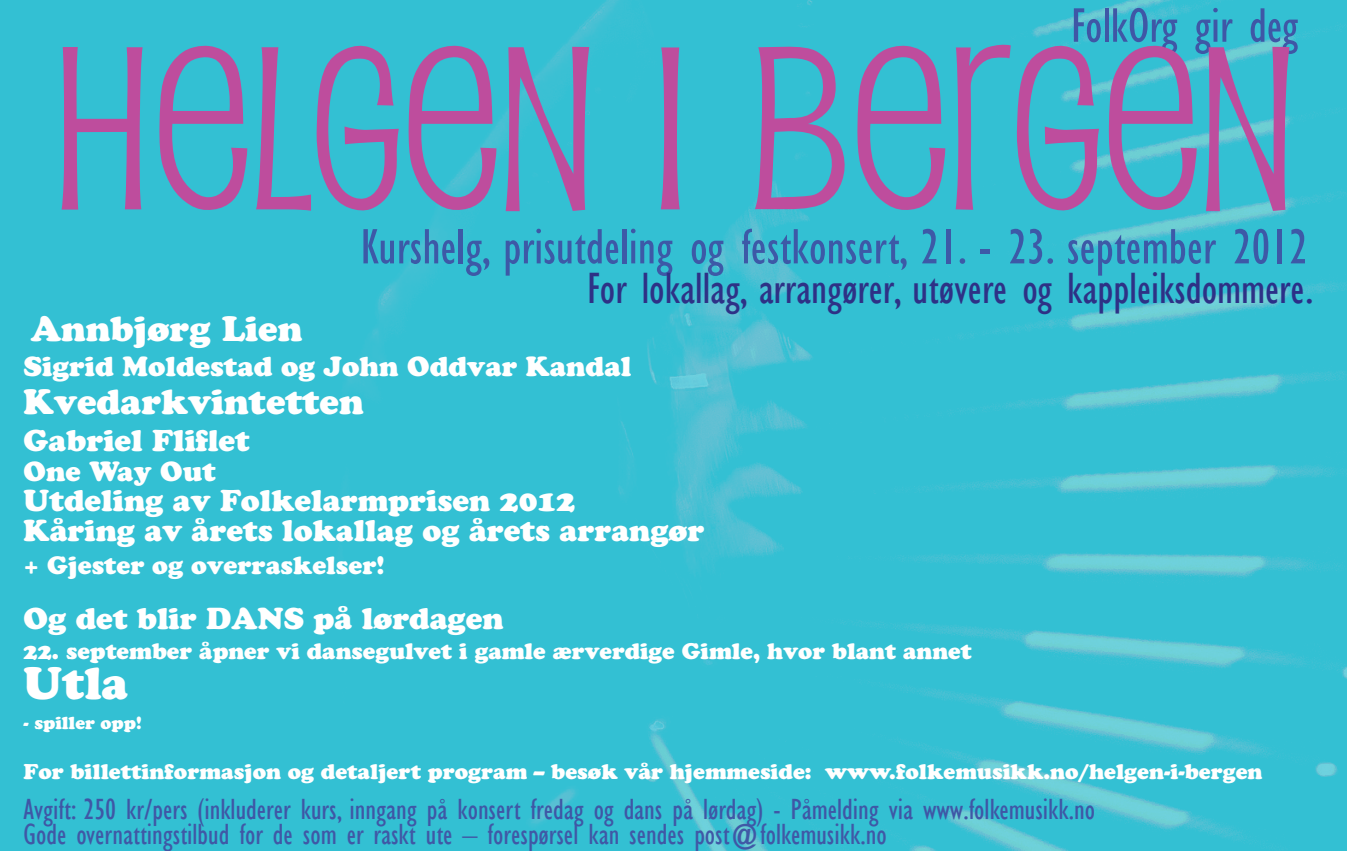
<style>
.page{position:relative;width:1347px;height:851px;background:#fff}
.page>*{position:absolute;margin:0;border:0;box-sizing:border-box;transform-origin:0 0}
.t1{font:225px "Pupcat";color:#be4d9d}
.t2{font:condensed 51.25px "Gill Sans";color:#3d59a7}
.t3{font:condensed 50px "Gill Sans";color:#3f57a6}
.t4{font:condensed 45px "Gill Sans";color:#2e3186}
.t5{font:45px "Cooper Black Std";color:#fff}
.t6{font:35px "Cooper Black Std";color:#fff}
.t7{font:30px/30px "Cooper Black Std";color:#fff}
.t8{font:condensed 30px "Gill Sans";color:#3f57a6}
.t9{font:condensed 30px "Gill Sans";color:#4058a6}
.t10{font:27.5px "Cooper Black Std";color:#fff}
.t11{font:25px "Cooper Black Std";color:#fff}
.t12{font:22.5px "Cooper Black Std";color:#fff}
.t13{font:21.25px "Cooper Black Std";color:#fff}
.t14{font:17.5px "Cooper Black Std";color:#fff}
.s1{color:#2b2f88}
</style>
<div class="page">
<div style="left:0;top:0;width:1346px;height:850px;background:#33c0d3"></div>
<img style="left:347px;top:0;width:999px;height:850px">
<h3 class="t3" style="left:1071px;top:-4px;width:229px">FolkOrg gir deg</h3>
<h1 class="t1" style="left:52px;top:-10px;width:1243px">HELGEN I BERGEN</h1>
<h2 class="t2" style="left:360px;top:216px;width:948px">Kurshelg, prisutdeling og festkonsert, 21. - 23. september 2012</h2>
<h3 class="t4" style="left:587px;top:262px;width:727px">For lokallag, arrangører, utøvere og kappleiksdomm<span class="s1">ere.</span></h3>
<p class="t6" style="left:31px;top:307px;width:273px">Annbjørg Lien</p>
<p class="t10" style="left:24px;top:350px;width:609px">Sigrid Moldestad og John Oddvar Kandal</p>
<p class="t6" style="left:24px;top:380px;width:342px">Kvedarkvintetten</p>
<p class="t7" style="left:24px;top:425px;width:228px">Gabriel Fliflet</p>
<p class="t10" style="left:24px;top:455px;width:194px">One Way Out</p>
<p class="t7" style="left:24px;top:485px;width:682px">Utdeling av Folkelarmprisen 2012<br>Kåring av årets lokallag og årets arrangør</p>
<p class="t11" style="left:24px;top:549px;width:362px">+ Gjester og overraskelser!</p>
<p class="t7" style="left:24px;top:603px;width:481px">Og det blir DANS på lørdagen</p>
<p class="t12" style="left:24px;top:637px;width:949px">22. september åpner vi dansegulvet i gamle ærverdige Gimle, hvor blant annet</p>
<h3 class="t5" style="left:24px;top:655px;width:106px">Utla</h3>
<p class="t14" style="left:24px;top:712px;width:120px">- spiller opp!</p>
<p class="t13" style="left:24px;top:758px;width:1240px">For billettinformasjon og detaljert program – besøk vår hjemmeside: www.folkemusikk.no/helgen-i-bergen</p>
<p class="t8" style="left:24px;top:791px;width:1073px">Avgift: 250 kr/pers (inkluderer kurs, inngang på konsert fredag og dans på lørdag) - Påmelding via www.folkemusikk.no</p>
<p class="t9" style="left:24px;top:816px;width:864px">Gode overnattingstilbud for de som er raskt ute – forespørsel kan sendes post@folkemusikk.no</p>
</div>
